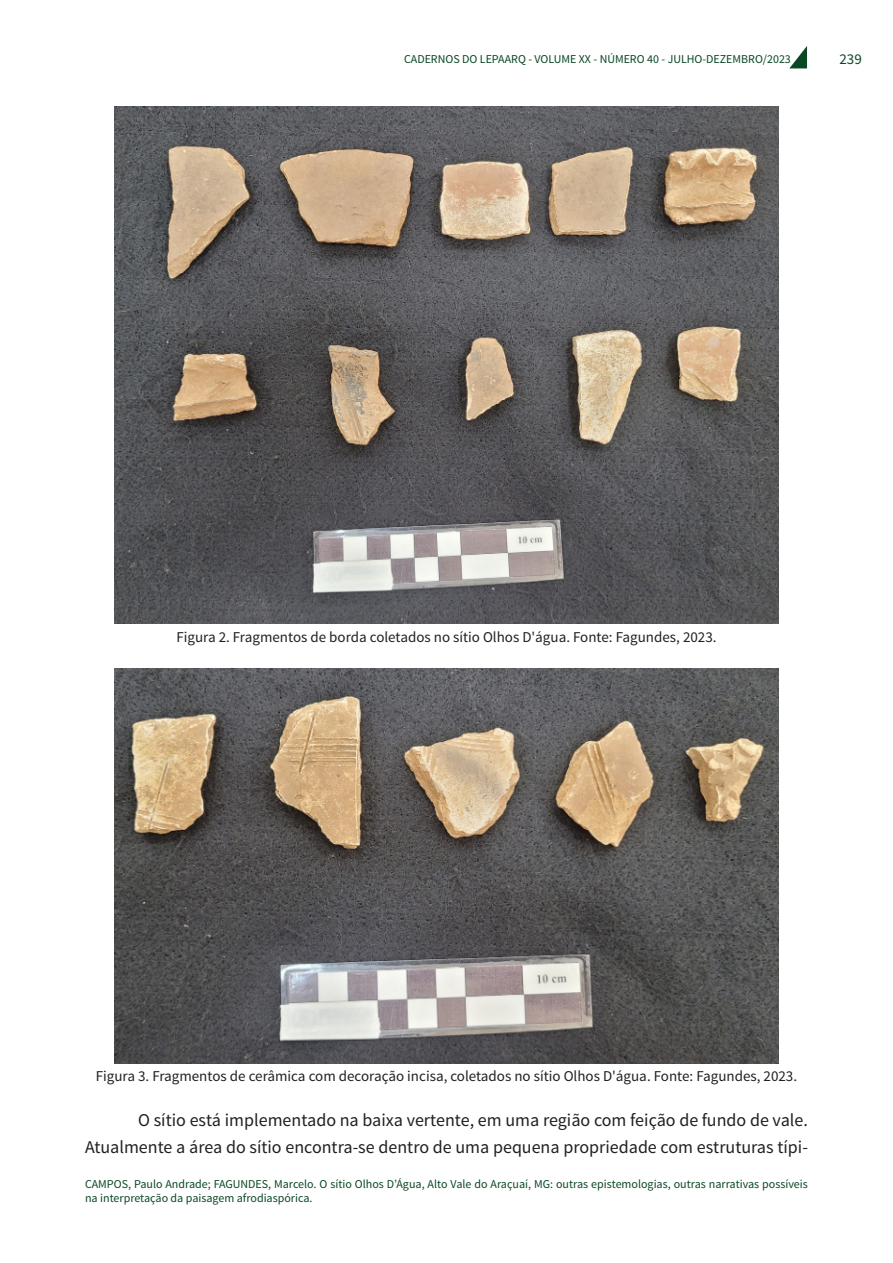
<style>
.page{position:relative;width:893px;height:1263px;background:#fff}
.page>*{position:absolute;margin:0;border:0;box-sizing:border-box;transform-origin:0 0}
.t1{font:18px/27px "Source Sans Pro";color:#231f20;text-align:right}
.t2{font:15px "Source Sans Pro";color:#231f20}
.t3{font:15px "Source Sans Pro";color:#0a4824}
.t4{font:12px/14.4px "Source Sans Pro";color:#0a4824}
</style>
<div class="page">
<svg style="left:789px;top:46px;width:18px;height:22px"></svg>
<img style="left:114px;top:106px;width:665px;height:518px">
<img style="left:115px;top:668px;width:663px;height:395px">
<p class="t4" style="left:404px;top:52px;width:388px">CADERNOS DO LEPAARQ - VOLUME XX - NÚMERO 40 - JULHO-DEZEMBRO/2023</p>
<p class="t3" style="left:839px;top:50px;width:24px">239</p>
<p class="t2" style="left:176px;top:627px;width:542px">Figura 2. Fragmentos de borda coletados no sítio Olhos D'água. Fonte: Fagundes, 2023.</p>
<p class="t2" style="left:96px;top:1067px;width:703px">Figura 3. Fragmentos de cerâmica com decoração incisa, coletados no sítio Olhos D'água. Fonte: Fagundes, 2023.</p>
<p class="t1" style="left:85px;top:1107px;width:724px">O sítio está implementado na baixa vertente, em uma região com feição de fundo de vale.<br>Atualmente a área do sítio encontra-se dentro de uma pequena propriedade com estruturas típi-</p>
<p class="t4" style="left:85px;top:1177px;width:724px">CAMPOS, Paulo Andrade; FAGUNDES, Marcelo. O sítio Olhos D’Água, Alto Vale do Araçuaí, MG: outras epistemologias, outras narrativas possíveis na interpretação da paisagem afrodiaspórica.</p>
</div>
